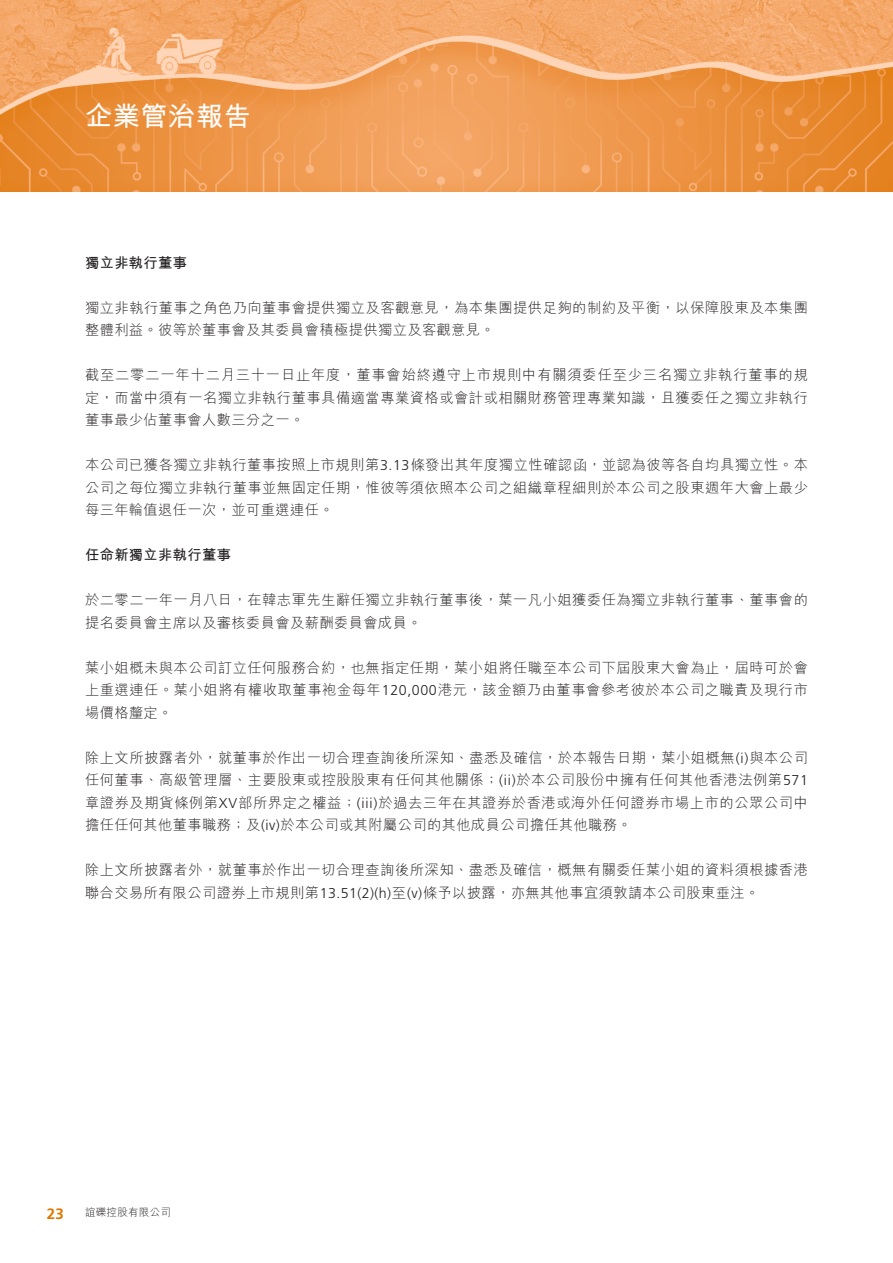
<style>
.page{position:relative;width:893px;height:1263px;background:#fff}
.page>*{position:absolute;margin:0;border:0;box-sizing:border-box;transform-origin:0 0}
.t1{font:700 27px "M Hei HK";letter-spacing:.03em;color:#fff}
.t2{font:700 15px "Frutiger LT Std";color:#de7800}
.t3{font:300 14.25px/22.5px "M Hei HK";letter-spacing:.035em;color:#231f20;text-align:justify}
.t4{font:700 14.25px "M Hei HK";letter-spacing:.03em;color:#231f20}
.t5{font:300 10.5px "M Hei HK";letter-spacing:.03em;color:#231f20}
.s1{font-family:"Frutiger LT Std"}
</style>
<div class="page">
<img style="left:0;top:0;width:893px;height:191px">
<h1 class="t1" style="left:85px;top:97px;width:167px">企業管治報告</h1>
<p class="t4" style="left:85px;top:252px;width:104px">獨立非執行董事</p>
<p class="t3" style="left:85px;top:296px;width:724px">獨立非執行董事之角色乃向董事會提供獨立及客觀意見，為本集團提供足夠的制約及平衡，以保障股東及本集團整體利益。彼等於董事會及其委員會積極提供獨立及客觀意見。</p>
<p class="t3" style="left:85px;top:364px;width:724px">截至二零二一年十二月三十一日止年度，董事會始終遵守上市規則中有關須委任至少三名獨立非執行董事的規定，而當中須有一名獨立非執行董事具備適當專業資格或會計或相關財務管理專業知識，且獲委任之獨立非執行董事最少佔董事會人數三分之一。</p>
<p class="t3" style="left:85px;top:454px;width:724px">本公司已獲各獨立非執行董事按照上市規則第<span class="s1">3.13</span>條發出其年度獨立性確認函，並認為彼等各自均具獨立性。本公司之每位獨立非執行董事並無固定任期，惟彼等須依照本公司之組織章程細則於本公司之股東週年大會上最少每三年輪值退任一次，並可重選連任。</p>
<p class="t4" style="left:85px;top:545px;width:148px">任命新獨立非執行董事</p>
<p class="t3" style="left:85px;top:589px;width:724px">於二零二一年一月八日，在韓志軍先生辭任獨立非執行董事後，葉一凡小姐獲委任為獨立非執行董事、董事會的提名委員會主席以及審核委員會及薪酬委員會成員。</p>
<p class="t3" style="left:85px;top:656px;width:724px">葉小姐概未與本公司訂立任何服務合約，也無指定任期，葉小姐將任職至本公司下屆股東大會為止，屆時可於會上重選連任。葉小姐將有權收取董事袍金每年<span class="s1">120,000</span>港元，該金額乃由董事會參考彼於本公司之職責及現行市場價格釐定。</p>
<p class="t3" style="left:85px;top:746px;width:724px">除上文所披露者外，就董事於作出一切合理查詢後所深知、盡悉及確信，於本報告日期，葉小姐概無<span class="s1">(i)</span>與本公司任何董事、高級管理層、主要股東或控股股東有任何其他關係；<span class="s1">(ii)</span>於本公司股份中擁有任何其他香港法例第<span class="s1">571</span>章證券及期貨條例第<span class="s1">XV</span>部所界定之權益；<span class="s1">(iii)</span>於過去三年在其證券於香港或海外任何證券市場上市的公眾公司中擔任任何其他董事職務；及<span class="s1">(iv)</span>於本公司或其附屬公司的其他成員公司擔任其他職務。</p>
<p class="t3" style="left:85px;top:859px;width:724px">除上文所披露者外，就董事於作出一切合理查詢後所深知、盡悉及確信，概無有關委任葉小姐的資料須根據香港聯合交易所有限公司證券上市規則第<span class="s1">13.51(2)(h)</span>至<span class="s1">(v)</span>條予以披露，亦無其他事宜須敦請本公司股東垂注。</p>
<p class="t2" style="left:47px;top:1204px;width:19px">23</p>
<p class="t5" style="left:85px;top:1206px;width:88px">誼礫控股有限公司</p>
</div>
